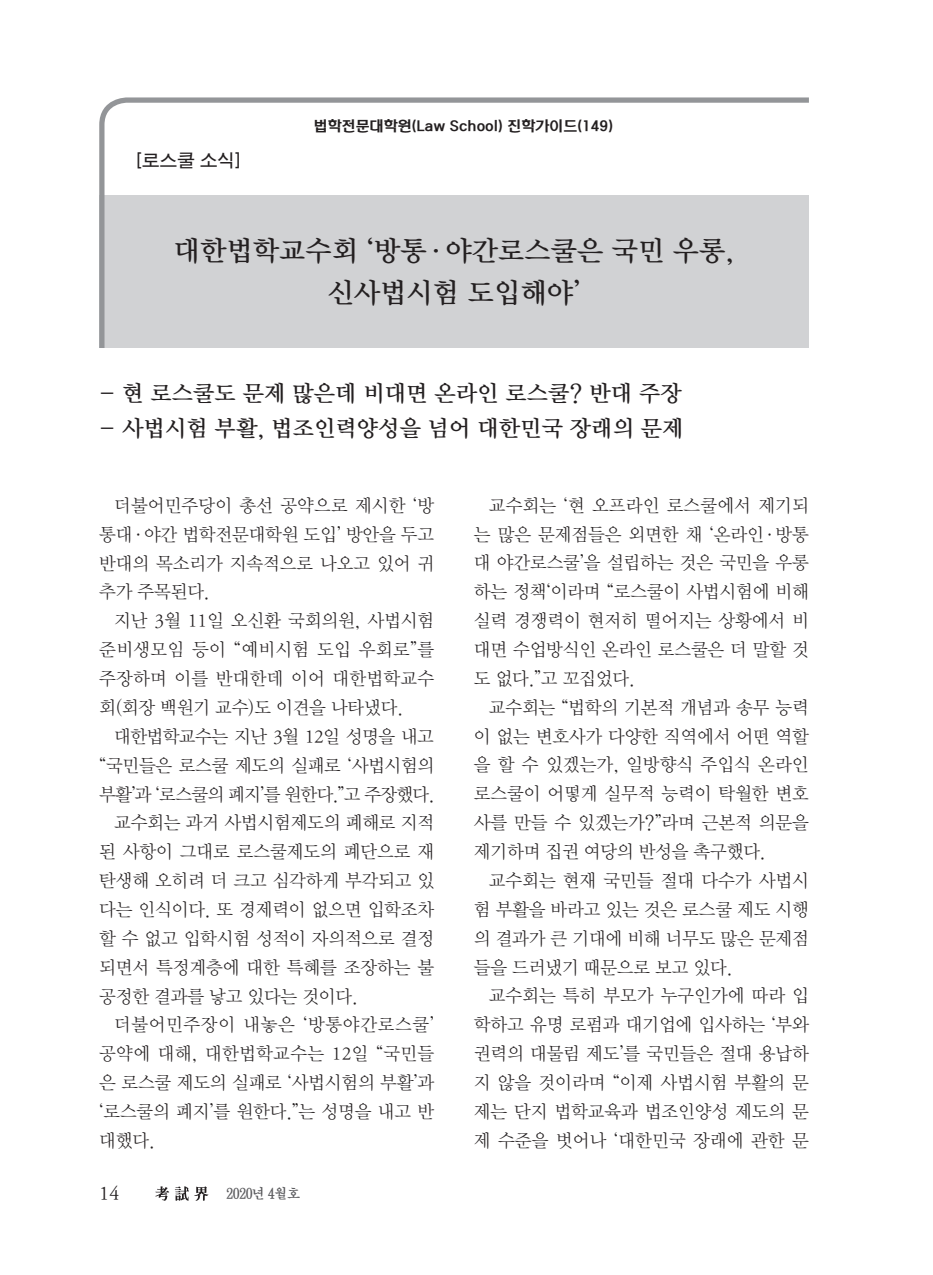
<style>
.page{position:relative;width:933px;height:1275px;background:#fff}
.page>*{position:absolute;margin:0;border:0;box-sizing:border-box;transform-origin:0 0}
.t1{font:28px/42px "DX Nmu Std 40";color:#231f20;text-align:center}
.t2{font:22.75px "DX Nmu Std 40";color:#231f20}
.t3{font:19.25px "DX Nmu Std 30";color:#231f20}
.t4{font:18.38px/28.9px "DX Nmu Std 20";letter-spacing:-.01em;color:#231f20;text-align:justify}
.t5{font:18.38px "DX Nmu Std 20";letter-spacing:-.04em;color:#231f20}
.t6{font:18.38px "DX Nmu Std 20";letter-spacing:.015em;color:#231f20}
.t7{font:18.38px "DX Nmu Std 20";letter-spacing:-.03em;color:#231f20}
.t8{font:18.38px "DX Nmu Std 20";letter-spacing:.035em;color:#231f20}
.t9{font:17.5px "D Xgo Std 40";color:#231f20}
.t10{font:14px "DX Frty Std B";color:#231f20}
.t11{font:14px "D Xmu Std 40";letter-spacing:-.05em;color:#5a5a5d;scale:.95 1}
</style>
<div class="page">
<svg style="left:155px;top:1186px;width:14px;height:15px"></svg>
<svg style="left:175px;top:1186px;width:34px;height:15px"></svg>
<svg style="left:99px;top:97px;width:710px;height:251px"></svg>
<p class="t9" style="left:136px;top:152px;width:105px">[로스쿨 소식]</p>
<p class="t10" style="left:314px;top:119px;width:301px">법학전문대학원(Law School) 진학가이드(149)</p>
<h1 class="t1" style="left:174px;top:231px;width:562px">대한법학교수회 ‘방통·야간로스쿨은 국민 우롱, 신사법시험 도입해야’</h1>
<p class="t2" style="left:99px;top:382px;width:584px">- 현 로스쿨도 문제 많은데 비대면 온라인 로스쿨? 반대 주장</p>
<p class="t2" style="left:99px;top:417px;width:586px">- 사법시험 부활, 법조인력양성을 넘어 대한민국 장래의 문제</p>
<p class="t4" style="left:99px;top:491px;width:336px;text-indent:15px">더불어민주당이 총선 공약으로 제시한 ‘방 통대·야간 법학전문대학원 도입’ 방안을 두고 반대의 목소리가 지속적으로 나오고 있어 귀 추가 주목된다.</p>
<p class="t4" style="left:99px;top:607px;width:336px;text-indent:15px">지난 3월 11일 오신환 국회의원, 사법시험 준비생모임 등이 “예비시험 도입 우회로”를 주장하며 이를 반대한데 이어 대한법학교수 회(회장 백원기 교수)도 이견을 나타냈다.</p>
<p class="t7" style="left:114px;top:727px;width:321px">대한법학교수는 지난 3월 12일 성명을 내고</p>
<p class="t4" style="left:99px;top:751px;width:336px">“국민들은 로스쿨 제도의 실패로 ‘사법시험의</p>
<p class="t5" style="left:99px;top:785px;width:336px">부활’과 ‘로스쿨의 폐지’를 원한다.”고 주장했다.</p>
<p class="t4" style="left:114px;top:809px;width:321px">교수회는 과거 사법시험제도의 폐해로 지적</p>
<p class="t4" style="left:99px;top:838px;width:336px">된 사항이 그대로 로스쿨제도의 폐단으로 재</p>
<p class="t4" style="left:99px;top:867px;width:336px">탄생해 오히려 더 크고 심각하게 부각되고 있</p>
<p class="t4" style="left:99px;top:896px;width:336px">다는 인식이다. 또 경제력이 없으면 입학조차</p>
<p class="t4" style="left:99px;top:924px;width:336px">할 수 없고 입학시험 성적이 자의적으로 결정</p>
<p class="t4" style="left:99px;top:953px;width:336px">되면서 특정계층에 대한 특혜를 조장하는 불</p>
<p class="t4" style="left:99px;top:982px;width:260px">공정한 결과를 낳고 있다는 것이다.</p>
<p class="t8" style="left:114px;top:1016px;width:321px">더불어민주장이 내놓은 ‘방통야간로스쿨’</p>
<p class="t6" style="left:99px;top:1045px;width:336px">공약에 대해, 대한법학교수는 12일 “국민들</p>
<p class="t4" style="left:99px;top:1069px;width:336px">은 로스쿨 제도의 실패로 ‘사법시험의 부활’과</p>
<p class="t4" style="left:99px;top:1098px;width:336px">‘로스쿨의 폐지’를 원한다.”는 성명을 내고 반</p>
<p class="t4" style="left:99px;top:1126px;width:57px">대했다.</p>
<p class="t3" style="left:99px;top:1184px;width:21px">14</p>
<p class="t11" style="left:226px;top:1186px;width:80px">2020년 4월호</p>
<p class="t4" style="left:474px;top:491px;width:336px;text-indent:15px">교수회는 ‘현 오프라인 로스쿨에서 제기되 는 많은 문제점들은 외면한 채 ‘온라인·방통 대 야간로스쿨’을 설립하는 것은 국민을 우롱 하는 정책‘이라며 “로스쿨이 사법시험에 비해 실력 경쟁력이 현저히 떨어지는 상황에서 비 대면 수업방식인 온라인 로스쿨은 더 말할 것 도 없다.”고 꼬집었다.</p>
<p class="t4" style="left:474px;top:693px;width:336px;text-indent:15px">교수회는 “법학의 기본적 개념과 송무 능력 이 없는 변호사가 다양한 직역에서 어떤 역할 을 할 수 있겠는가, 일방향식 주입식 온라인 로스쿨이 어떻게 실무적 능력이 탁월한 변호 사를 만들 수 있겠는가?”라며 근본적 의문을 제기하며 집권 여당의 반성을 촉구했다.</p>
<p class="t4" style="left:474px;top:866px;width:336px;text-indent:15px">교수회는 현재 국민들 절대 다수가 사법시 험 부활을 바라고 있는 것은 로스쿨 제도 시행 의 결과가 큰 기대에 비해 너무도 많은 문제점 들을 드러냈기 때문으로 보고 있다.</p>
<p class="t4" style="left:474px;top:982px;width:336px;text-indent:15px">교수회는 특히 부모가 누구인가에 따라 입 학하고 유명 로펌과 대기업에 입사하는 ‘부와 권력의 대물림 제도’를 국민들은 절대 용납하 지 않을 것이라며 “이제 사법시험 부활의 문 제는 단지 법학교육과 법조인양성 제도의 문 제 수준을 벗어나 ‘대한민국 장래에 관한 문</p>
</div>
